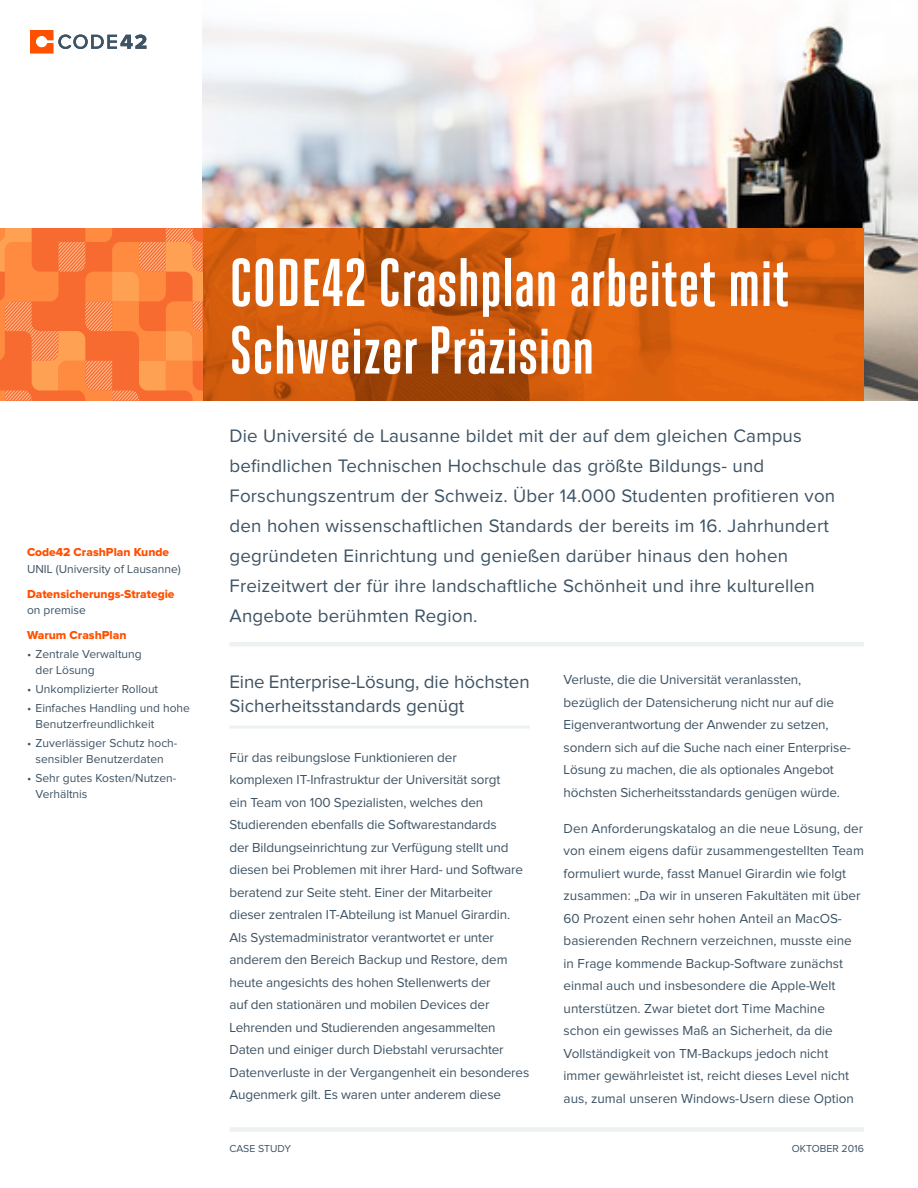
<style>
.page{position:relative;width:918px;height:1188px;background:#fff}
.page>*{position:absolute;margin:0;border:0;box-sizing:border-box;transform-origin:0 0}
.t1{font:700 67.5px/67.5px "Heroic Condensed";color:#fff}
.t2{font:18.75px/30px "Proxima Nova";letter-spacing:.01em;color:#3e5364}
.t3{font:13.5px/22.5px "Proxima Nova";letter-spacing:-.01em;color:#3e5364}
.t4{font:12px/16.5px "Proxima Nova";color:#3e5364}
.t5{font:12px "Proxima Nova Extrabld";color:#ff5000}
.t6{font:10.5px "Proxima Nova";color:#3e5364}
</style>
<div class="page">
<img style="left:202px;top:17px;width:716px;height:384px">
<img style="left:203px;top:229px;width:661px;height:172px">
<svg style="left:30px;top:30px;width:116px;height:23px"></svg>
<svg style="left:0;top:229px;width:202px;height:172px;background:#fb8341"></svg>
<div style="left:230px;top:1127px;width:634px;height:5px;background:#edf1f2"></div>
<hr style="left:230px;top:726px;width:300px;height:3px;background:#edf1f2">
<div style="left:230px;top:642px;width:634px;height:5px;background:#edf1f2"></div>
<p class="t5" style="left:27px;top:545px;width:144px">Code42 CrashPlan Kunde</p>
<p class="t4" style="left:27px;top:561px;width:155px">U NIL (U niversity of Lausanne)</p>
<p class="t5" style="left:27px;top:587px;width:149px">Datensicherungs-Strategie</p>
<p class="t4" style="left:27px;top:602px;width:60px">on premise</p>
<p class="t5" style="left:27px;top:628px;width:101px">Warum CrashPlan</p>
<p class="t4" style="left:36px;top:646px;width:108px;text-indent:-9px">• Zentrale Verwaltung der Lösung</p>
<p class="t4" style="left:27px;top:681px;width:133px">• Unkomplizierter Rollout</p>
<p class="t4" style="left:36px;top:700px;width:156px;text-indent:-9px">• Einfaches Handling und hohe<br>Benutzerfreundlichkeit</p>
<p class="t4" style="left:27px;top:735px;width:152px;text-align:center">• Zuverlässiger Schutz hoch&shy;sensibler Benutzerdaten</p>
<p class="t4" style="left:36px;top:770px;width:142px;text-indent:-9px">• Sehr gutes Kosten/Nutzen-<br>Verhältnis</p>
<h1 class="t1" style="left:230px;top:249px;width:561px">CODE42 Crashplan arbeitet mit<br>Schweizer Präzision</h1>
<p class="t2" style="left:230px;top:421px;width:607px">Die U niversité de Lausanne bildet mit der auf dem gleichen Campus befindlichen Technischen Hochschule das größte Bildungs- und Forschungszentrum der Schweiz. Über 14.000 Studenten profitieren von den hohen wissenschaftlichen Standards der bereits im 16. Jahrhundert gegründeten Einrichtung und genießen darüber hinaus den hohen Freizeitwert der für ihre landschaftliche Schönheit und ihre kulturellen Angebote berühmten Region.</p>
<h2 class="t2" style="left:230px;top:671px;width:302px;line-height:24px">Eine Enterprise-Lösung, die höchsten<br>Sicherheitsstandards genügt</h2>
<p class="t3" style="left:230px;top:746px;width:301px">Für das reibungslose Funktionieren der<br>komplexen IT-Infrastruktur der U niversität sorgt<br>ein Team von 100 Spezialisten, welches den Studierenden ebenfalls die Softwarestandards<br>der Bildungseinrichtung zur Verfügung stellt und diesen bei Problemen mit ihrer Hard- und Software beratend zur Seite steht. Einer der Mitarbeiter dieser zentralen IT-Abteilung ist Manuel Girardin.<br>Als Systemadministrator verantwortet er unter anderem den Bereich Backup und Restore, dem heute angesichts des hohen Stellenwerts der<br>auf den stationären und mobilen Devices der Lehrenden und Studierenden angesammelten Daten und einiger durch Diebstahl verursachter Datenverluste in der Vergangenheit ein besonderes Augenmerk gilt. Es waren unter anderem diese</p>
<p class="t3" style="left:564px;top:669px;width:289px">Verluste, die die U niversität veranlassten, bezüglich der Datensicherung nicht nur auf die Eigenverantwortung der Anwender zu setzen, sondern sich auf die Suche nach einer Enterprise-Lösung zu machen, die als optionales Angebot höchsten Sicherheitsstandards genügen würde.</p>
<p class="t3" style="left:564px;top:817px;width:302px">Den Anforderungskatalog an die neue Lösung, der von einem eigens dafür zusammengestellten Team formuliert wurde, fasst Manuel Girardin wie folgt zusammen: „Da wir in unseren Fakultäten mit über 60 Prozent einen sehr hohen Anteil an MacOS&shy;basierenden Rechnern verzeichnen, musste eine in Frage kommende Backup-Software zunächst einmal auch und insbesondere die Apple-Welt unterstützen. Zwar bietet dort Time Machine<br>schon ein gewisses Maß an Sicherheit, da die Vollständigkeit von TM-Backups jedoch nicht immer gewährleistet ist, reicht dieses Level nicht aus, zumal unseren Windows-Usern diese Option</p>
<p class="t6" style="left:230px;top:1144px;width:63px">case study</p>
<p class="t6" style="left:792px;top:1144px;width:74px">Oktober 2016</p>
</div>
